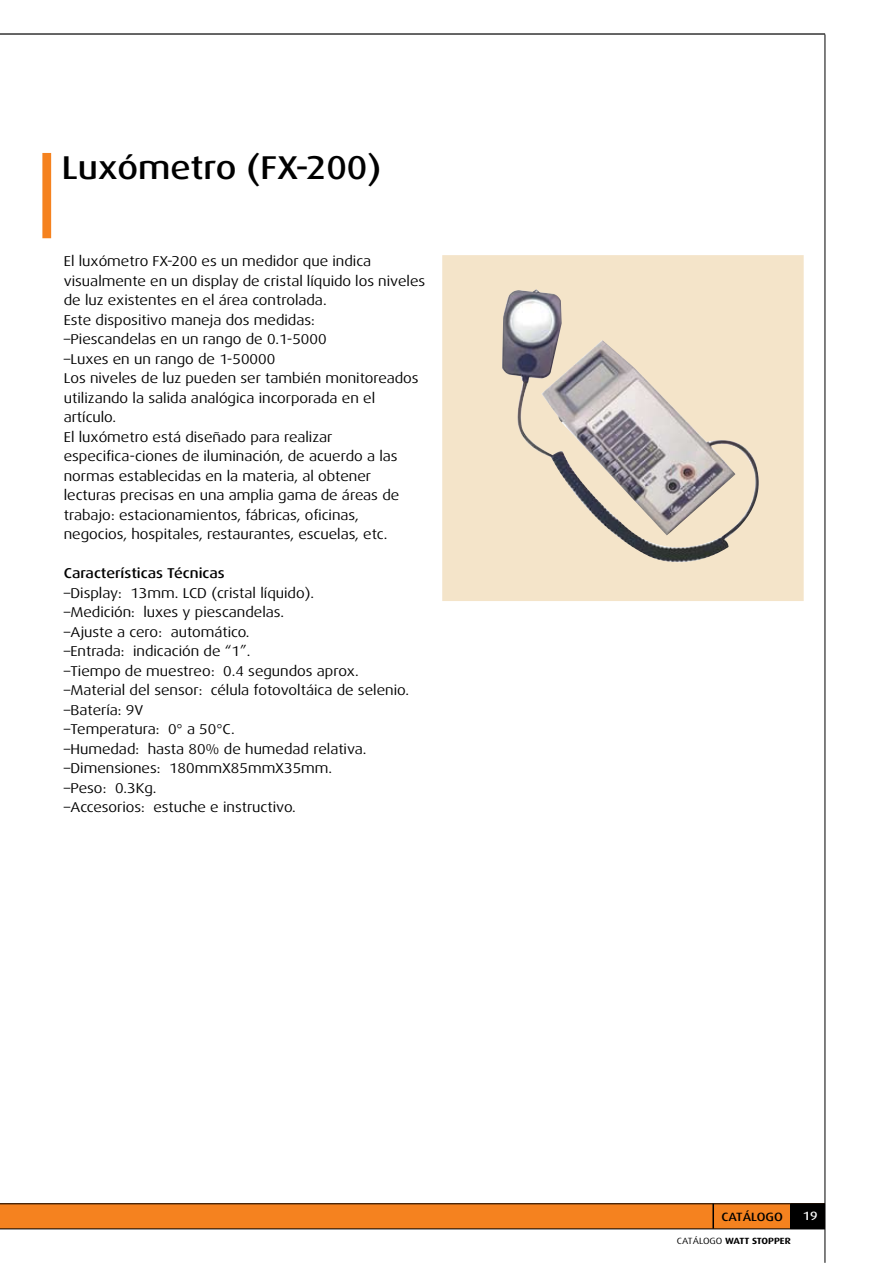
<style>
.page{position:relative;width:893px;height:1263px;background:#fff}
.page>*{position:absolute;margin:0;border:0;box-sizing:border-box;transform-origin:0 0}
.t1{font:500 33px "Dax Wide";color:#000}
.t2{font:14.25px/19.5px "Dax Wide";color:#000}
.t3{font:500 14.25px "Dax Wide";color:#000}
.t4{font:500 12px "Dax Wide";color:#000}
.t5{font:500 12px "Dax Wide";color:#fff}
.t6{font:700 9px "Dax Wide";letter-spacing:-.01em;color:#000}
.s1{font-weight:400}
</style>
<div class="page">
<hr style="left:0;top:33px;width:825px;height:2px;background:#000">
<svg style="left:0;top:1203px;width:825px;height:26px"></svg>
<div style="left:791px;top:1204px;width:33px;height:24px;background:#000"></div>
<div style="left:790px;top:1203px;width:34px;height:26px;border:1px solid #000"></div>
<hr style="left:825px;top:35px;width:1px;height:1228px;background:#000">
<div style="left:43px;top:153px;width:8px;height:85px;background:#f5821f"></div>
<hr style="left:712px;top:1204px;width:2px;height:24px;background:#000">
<div style="left:443px;top:256px;width:360px;height:344px;background:#f4e4c9"></div>
<div style="left:442px;top:255px;width:362px;height:346px;border:2px solid #f4e4c9"></div>
<img style="left:502px;top:289px;width:257px;height:273px">
<h1 class="t1" style="left:62px;top:149px;width:321px">Luxómetro (FX-200)</h1>
<p class="t2" style="left:64px;top:252px;width:363px">El luxómetro FX-200 es un medidor que indica visualmente en un display de cristal líquido los niveles de luz existentes en el área controlada.<br>Este dispositivo maneja dos medidas:<br>–Piescandelas en un rango de 0.1-5000<br>–Luxes en un rango de 1-50000<br>Los niveles de luz pueden ser también monitoreados utilizando la salida analógica incorporada en el artículo.<br>El luxómetro está diseñado para realizar especifica-ciones de iluminación, de acuerdo a las normas establecidas en la materia, al obtener lecturas precisas en una amplia gama de áreas de trabajo: estacionamientos, fábricas, oficinas, negocios, hospitales, restaurantes, escuelas, etc.</p>
<p class="t3" style="left:64px;top:565px;width:162px">Características Técnicas</p>
<p class="t2" style="left:64px;top:583px;width:347px">–Display: 13mm. LCD (cristal líquido).<br>–Medición: luxes y piescandelas.<br>–Ajuste a cero: automático.<br>–Entrada: indicación de “1”.<br>–Tiempo de muestreo: 0.4 segundos aprox. –Material del sensor: célula fotovoltáica de selenio. –Batería: 9V<br>–Temperatura: 0° a 50°C.<br>–Humedad: hasta 80% de humedad relativa. –Dimensiones: 180mmX85mmX35mm.<br>–Peso: 0.3Kg.<br>–Accesorios: estuche e instructivo.</p>
<p class="t4" style="left:721px;top:1210px;width:63px">CATÁLOGO</p>
<p class="t5" style="left:803px;top:1209px;width:16px">19</p>
<p class="t6" style="left:677px;top:1236px;width:115px"><span class="s1">CATÁLOGO</span> WATT STOPPER</p>
</div>
